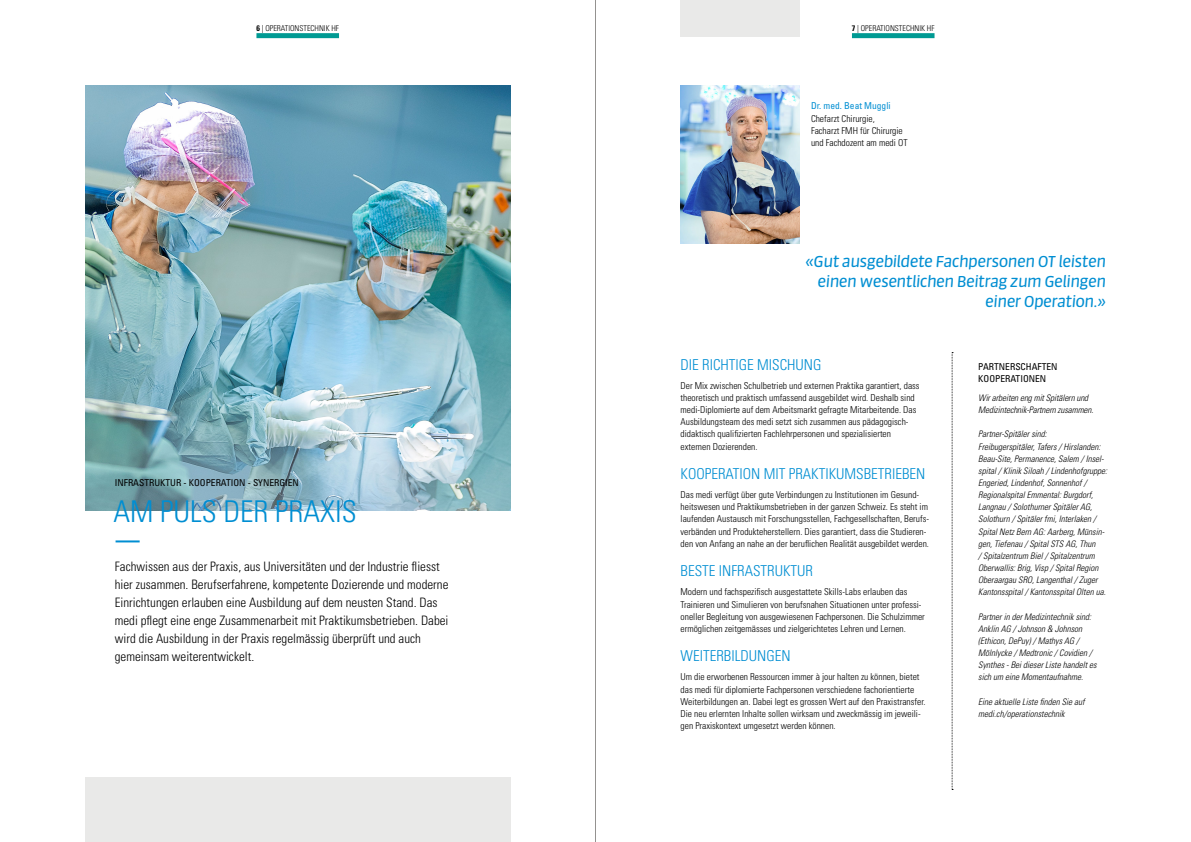
<style>
.page{position:relative;width:1191px;height:842px;background:#fff}
.page>*{position:absolute;margin:0;border:0;box-sizing:border-box;transform-origin:0 0}
.t1{font:300 condensed 30px "Univers";color:#008ed2}
.t2{font:italic 15px/20px "Sanuk Round";color:#008ed2;text-align:right}
.t3{font:300 condensed 15px "Univers";color:#008ed2}
.t4{font:300 condensed 13px/18px "Univers";color:#000}
.t5{font:300 condensed 9.5px/12.2px "Univers";color:#000}
.t6{font:condensed 9.5px/12.2px "Univers";color:#000}
.t7{font:condensed 9.5px "Univers";color:#008ed2}
.t8{font:italic 300 condensed 9px/12.2px "Univers";color:#000}
.t9{font:300 condensed 8px "Univers";color:#000}
.s1{font-weight:700}
</style>
<div class="page">
<div style="left:256px;top:33px;width:83px;height:5px;background:#009a93"></div>
<div style="left:852px;top:33px;width:82px;height:5px;background:#009a93"></div>
<img style="left:85px;top:85px;width:425px;height:425px">
<div style="left:85px;top:778px;width:425px;height:64px;background:#e9e9e8"></div>
<img style="left:680px;top:85px;width:119px;height:158px">
<div style="left:680px;top:0;width:119px;height:36px;background:#e9e9e8"></div>
<svg style="left:951px;top:352px;width:2px;height:438px"></svg>
<hr style="left:116px;top:540px;width:24px;height:2px;background:#008ed2">
<hr style="left:595px;top:0;width:1px;height:842px;background:#949290">
<p class="t9" style="left:256px;top:23px;width:84px"><span class="s1">6</span> | OPERATIONSTECHNIK HF</p>
<p class="t9" style="left:852px;top:23px;width:84px"><span class="s1">7</span> | OPERATIONSTECHNIK HF</p>
<p class="t7" style="left:811px;top:100px;width:81px">Dr. med. Beat Muggli</p>
<p class="t5" style="left:811px;top:112px;width:98px">Chefarzt Chirurgie,<br>Facharzt FMH für Chirurgie und Fachdozent am medi OT</p>
<p class="t6" style="left:115px;top:476px;width:186px">INFRASTRUKTUR - KOOPERATION - SYNERGIEN</p>
<h1 class="t1" style="left:113px;top:494px;width:245px">AM PULS DER PRAXIS</h1>
<p class="t4" style="left:115px;top:558px;width:335px">Fachwissen aus der Praxis, aus Universitäten und der Industrie fliesst hier zusammen. Berufserfahrene, kompetente Dozierende und moderne Einrichtungen erlauben eine Ausbildung auf dem neusten Stand. Das medi pflegt eine enge Zusammenarbeit mit Praktikumsbetrieben. Dabei wird die Ausbildung in der Praxis regelmässig überprüft und auch gemeinsam weiterentwickelt.</p>
<h2 class="t2" style="left:805px;top:251px;width:302px">«Gut ausgebildete Fachpersonen OT leisten einen wesentlichen Beitrag zum Gelingen einer Operation.»</h2>
<h2 class="t3" style="left:680px;top:355px;width:142px">DIE RICHTIGE MISCHUNG</h2>
<p class="t5" style="left:680px;top:379px;width:240px">Der Mix zwischen Schulbetrieb und externen Praktika garantiert, dass theoretisch und praktisch umfassend ausgebildet wird. Deshalb sind medi-Diplomierte auf dem Arbeitsmarkt gefragte Mitarbeitende. Das Ausbildungsteam des medi setzt sich zusammen aus pädagogisch&shy;didaktisch qualifizierten Fachlehrpersonen und spezialisierten externen Dozierenden.</p>
<h2 class="t3" style="left:680px;top:465px;width:246px">KOOPERATION MIT PRAKTIKUMSBETRIEBEN</h2>
<p class="t5" style="left:680px;top:489px;width:250px">Das medi verfügt über gute Verbindungen zu Institutionen im Gesund&shy;heitswesen und Praktikumsbetrieben in der ganzen Schweiz. Es steht im laufenden Austausch mit Forschungsstellen, Fachgesellschaften, Berufs&shy;verbänden und Produkteherstellern. Dies garantiert, dass die Studieren&shy;den von Anfang an nahe an der beruflichen Realität ausgebildet werden.</p>
<h2 class="t3" style="left:680px;top:562px;width:134px">BESTE INFRASTRUKTUR</h2>
<p class="t5" style="left:680px;top:586px;width:246px">Modern und fachspezifisch ausgestattete Skills-Labs erlauben das Trainieren und Simulieren von berufsnahen Situationen unter professi&shy;oneller Begleitung von ausgewiesenen Fachpersonen. Die Schulzimmer ermöglichen zeitgemässes und zielgerichtetes Lehren und Lernen.</p>
<h2 class="t3" style="left:680px;top:647px;width:111px">WEITERBILDUNGEN</h2>
<p class="t5" style="left:680px;top:671px;width:246px">Um die erworbenen Ressourcen immer à jour halten zu können, bietet das medi für diplomierte Fachpersonen verschiedene fachorientierte Weiterbildungen an. Dabei legt es grossen Wert auf den Praxistransfer.<br>Die neu erlernten Inhalte sollen wirksam und zweckmässig im jeweili&shy;gen Praxiskontext umgesetzt werden können.</p>
<p class="t6" style="left:978px;top:360px;width:81px">PARTNERSCHAFTEN<br>KOOPERATIONEN</p>
<p class="t8" style="left:978px;top:392px;width:117px">Wir arbeiten eng mit Spitälern und<br>Medizintechnik-Partnern zusammen.</p>
<p class="t8" style="left:978px;top:428px;width:130px">Partner-Spitäler sind:<br>Freibugerspitäler, Tafers / Hirslanden:<br>Beau-Site, Permanence, Salem / Insel&shy;spital / Klinik Siloah / Lindenhofgruppe:<br>Engeried, Lindenhof, Sonnenhof / Regionalspital Emmental: Burgdorf, Langnau / Solothurner Spitäler AG, Solothurn / Spitäler fmi, Interlaken / Spital Netz Bern AG: Aarberg, Münsin&shy;gen, Tiefenau / Spital STS AG, Thun<br>/ Spitalzentrum Biel / Spitalzentrum Oberwallis: Brig, Visp / Spital Region Oberaargau SRO, Langenthal / Zuger Kantonsspital / Kantonsspital Olten ua.</p>
<p class="t8" style="left:978px;top:610px;width:120px">Partner in der Medizintechnik sind:<br>Anklin AG / Johnson &amp; Johnson (Ethicon, DePuy) / Mathys AG /<br>Mölnlycke / Medtronic / Covidien /<br>Synthes - Bei dieser Liste handelt es sich um eine Momentaufnahme.</p>
<p class="t8" style="left:978px;top:695px;width:108px">Eine aktuelle Liste finden Sie auf medi.ch/operationstechnik</p>
</div>
